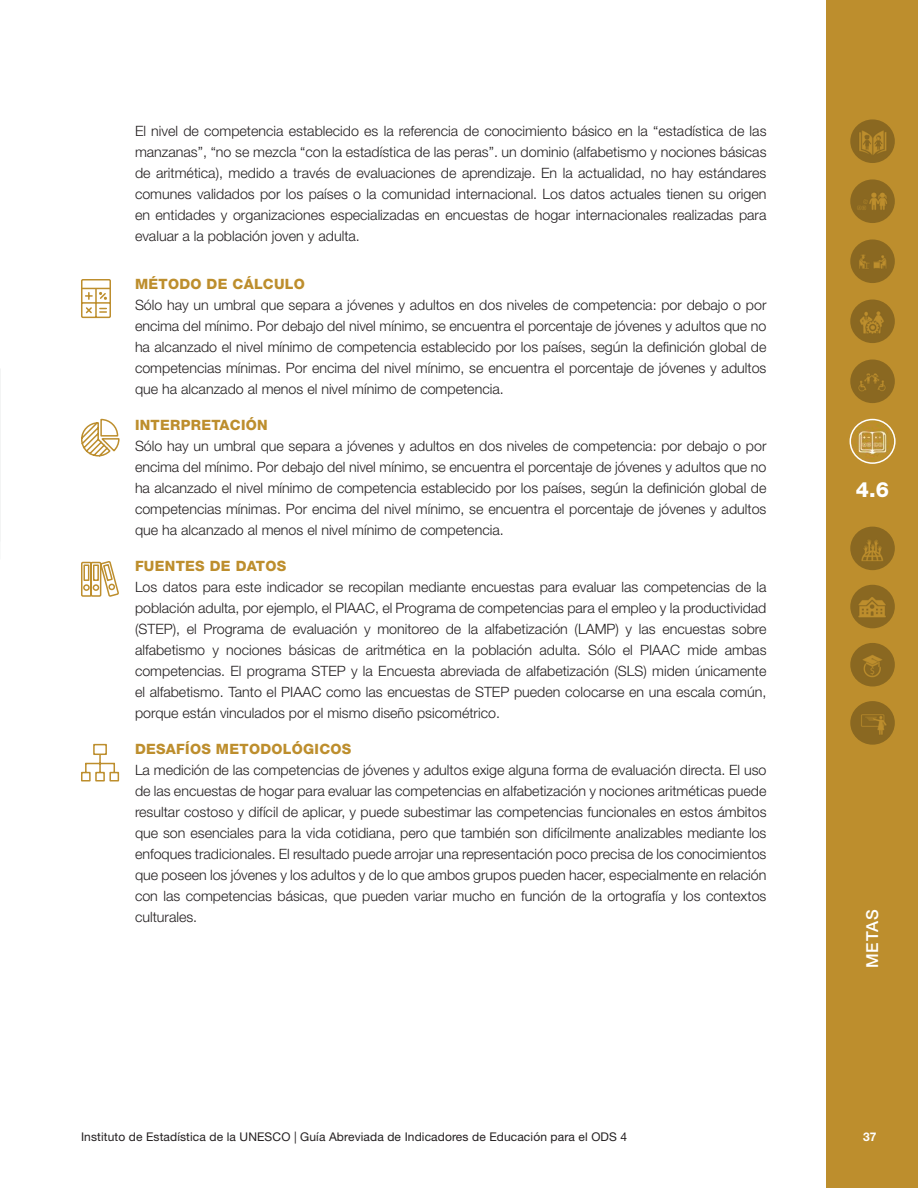
<style>
.page{position:relative;width:918px;height:1188px;background:#fff}
.page>*{position:absolute;margin:0;border:0;box-sizing:border-box;transform-origin:0 0}
.t1{font:800 21px "Helvetica Neue LT Std";color:#fff}
.t2{font:500 16.5px "Helvetica Neue LT Std";color:#fff}
.t3{font:300 14.25px/21px "Helvetica Neue LT Std";color:#231f20;text-align:justify}
.t4{font:800 14.25px "Helvetica Neue LT Std";letter-spacing:.02em;color:#bd8e2d}
.t5{font:12px "Helvetica Neue LT Std";letter-spacing:.01em;color:#231f20}
.t6{font:700 12px "Helvetica Neue LT Std";color:#fff}
</style>
<div class="page">
<svg style="left:81px;top:279px;width:30px;height:40px"></svg>
<svg style="left:81px;top:418px;width:39px;height:39px"></svg>
<svg style="left:81px;top:561px;width:38px;height:36px"></svg>
<svg style="left:81px;top:743px;width:39px;height:39px"></svg>
<div style="left:826px;top:0;width:92px;height:1188px;background:#bd8e2d"></div>
<img style="left:850px;top:119px;width:45px;height:44px">
<img style="left:850px;top:420px;width:45px;height:43px">
<div style="left:850px;top:419px;width:46px;height:45px;border:2px solid #fff;border-radius:50%"></div>
<img style="left:850px;top:527px;width:45px;height:43px">
<img style="left:850px;top:585px;width:45px;height:43px">
<img style="left:850px;top:701px;width:45px;height:44px">
<img style="left:850px;top:643px;width:45px;height:44px">
<img style="left:850px;top:179px;width:45px;height:44px">
<img style="left:850px;top:239px;width:45px;height:44px">
<img style="left:850px;top:300px;width:45px;height:43px">
<img style="left:850px;top:360px;width:45px;height:43px">
<p class="t3" style="left:135px;top:120px;width:633px">El nivel de competencia establecido es la referencia de conocimiento básico en la “estadística de las manzanas”, “no se mezcla “con la estadística de las peras”. un dominio (alfabetismo y nociones básicas de aritmética), medido a través de evaluaciones de aprendizaje. En la actualidad, no hay estándares comunes validados por los países o la comunidad internacional. Los datos actuales tienen su origen en entidades y organizaciones especializadas en encuestas de hogar internacionales realizadas para evaluar a la población joven y adulta.</p>
<p class="t4" style="left:135px;top:276px;width:172px">MÉTODO DE CÁLCULO</p>
<p class="t3" style="left:135px;top:294px;width:633px">Sólo hay un umbral que separa a jóvenes y adultos en dos niveles de competencia: por debajo o por encima del mínimo. Por debajo del nivel mínimo, se encuentra el porcentaje de jóvenes y adultos que no ha alcanzado el nivel mínimo de competencia establecido por los países, según la definición global de competencias mínimas. Por encima del nivel mínimo, se encuentra el porcentaje de jóvenes y adultos que ha alcanzado al menos el nivel mínimo de competencia.</p>
<p class="t4" style="left:135px;top:417px;width:134px">INTERPRETACIÓN</p>
<p class="t3" style="left:135px;top:435px;width:633px">Sólo hay un umbral que separa a jóvenes y adultos en dos niveles de competencia: por debajo o por encima del mínimo. Por debajo del nivel mínimo, se encuentra el porcentaje de jóvenes y adultos que no ha alcanzado el nivel mínimo de competencia establecido por los países, según la definición global de competencias mínimas. Por encima del nivel mínimo, se encuentra el porcentaje de jóvenes y adultos que ha alcanzado al menos el nivel mínimo de competencia.</p>
<p class="t4" style="left:135px;top:558px;width:153px">FUENTES DE DATOS</p>
<p class="t3" style="left:135px;top:576px;width:633px">Los datos para este indicador se recopilan mediante encuestas para evaluar las competencias de la población adulta, por ejemplo, el PIAAC, el Programa de competencias para el empleo y la productividad (STEP), el Programa de evaluación y monitoreo de la alfabetización (LAMP) y las encuestas sobre alfabetismo y nociones básicas de aritmética en la población adulta. Sólo el PIAAC mide ambas competencias. El programa STEP y la Encuesta abreviada de alfabetización (SLS) miden únicamente el alfabetismo. Tanto el PIAAC como las encuestas de STEP pueden colocarse en una escala común, porque están vinculados por el mismo diseño psicométrico.</p>
<p class="t4" style="left:135px;top:741px;width:218px">DESAFÍOS METODOLÓGICOS</p>
<p class="t3" style="left:135px;top:759px;width:633px">La medición de las competencias de jóvenes y adultos exige alguna forma de evaluación directa. El uso de las encuestas de hogar para evaluar las competencias en alfabetización y nociones aritméticas puede resultar costoso y difícil de aplicar, y puede subestimar las competencias funcionales en estos ámbitos que son esenciales para la vida cotidiana, pero que también son difícilmente analizables mediante los enfoques tradicionales. El resultado puede arrojar una representación poco precisa de los conocimientos que poseen los jóvenes y los adultos y de lo que ambos grupos pueden hacer, especialmente en relación con las competencias básicas, que pueden variar mucho en función de la ortografía y los contextos culturales.</p>
<h1 class="t1" style="left:856px;top:477px;width:35px">4.6</h1>
<p class="t2" style="left:863px;top:968px;width:60px;rotate:-90deg">METAS</p>
<p class="t5" style="left:81px;top:1130px;width:548px">Instituto de Estadística de la UNESCO | Guía Abreviada de Indicadores de Educación para el ODS 4</p>
<p class="t6" style="left:863px;top:1129px;width:15px">37</p>
</div>
